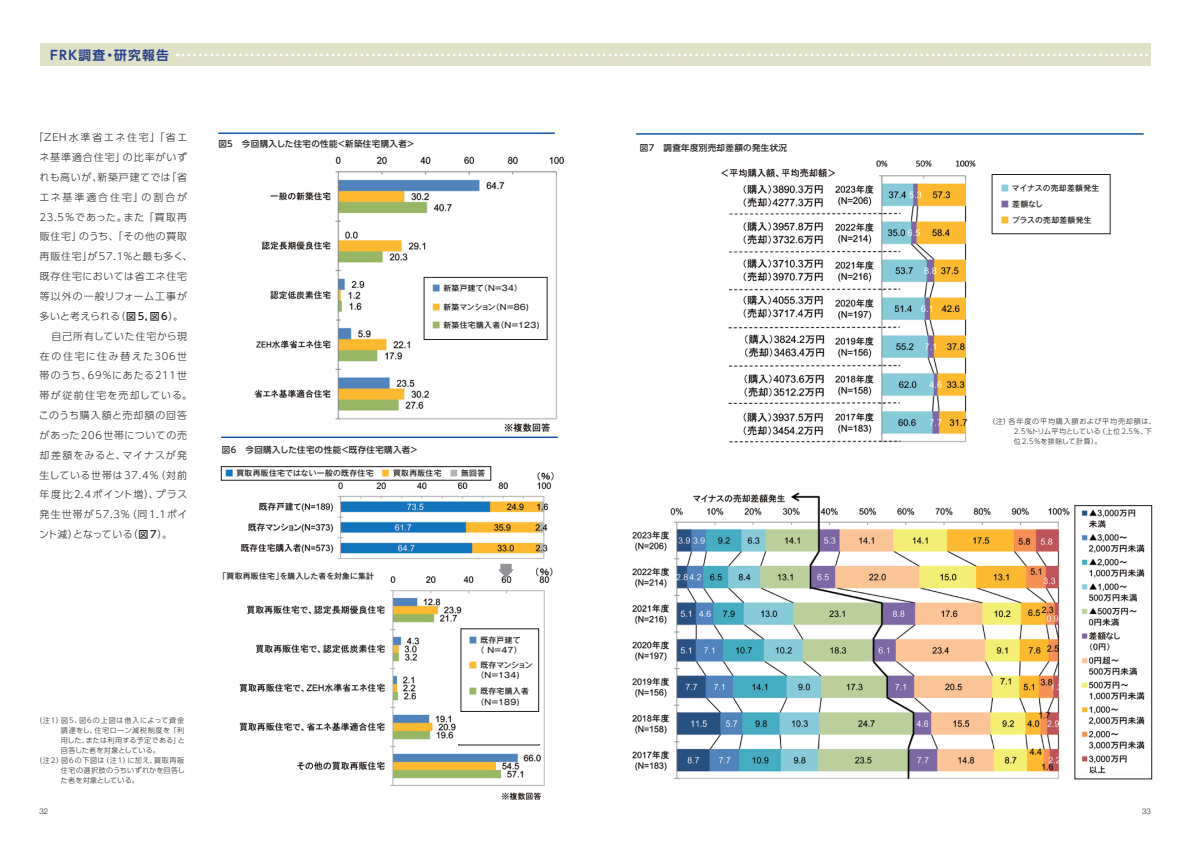
<style>
.page{position:relative;width:1191px;height:842px;background:#fff}
.page>*{position:absolute;margin:0;border:0;box-sizing:border-box;transform-origin:0 0}
.t1{font:700 12.8px "UD Shin Go Pro De";letter-spacing:.1em;color:#253f8e}
.t2{font:300 9.9px/19.8px "UD Shin Go Pro";letter-spacing:.085em;color:#231f20}
.t3{font:500 8.5px "UD Shin Go Pro";letter-spacing:.04em;color:#231f20}
.t4{font:500 7.8px/9.9px "Gothic MB101 Pr 6";letter-spacing:.04em;color:#231f20}
.t5{font:500 7.8px/9.9px "Gothic MB101 Pr 6";letter-spacing:-.01em;color:#231f20}
.t6{font:500 7.8px "Gothic MB101 Pr 6";letter-spacing:-.035em;color:#231f20}
.t7{font:300 7.8px "Helvetica Neue";color:#231f20}
.t8{font:300 7.1px/9.9px "UD Shin Go Pro";letter-spacing:.06em;color:#231f20}
.t9{font:300 7.1px "UD Shin Go Pro";letter-spacing:.02em;color:#231f20}
.t10{font:300 7.1px "UD Shin Go Pro";letter-spacing:.085em;color:#231f20}
.t11{font:300 7.1px "UD Shin Go Pro";letter-spacing:.12em;color:#231f20}
.t12{font:300 7.1px "UD Shin Go Pro";letter-spacing:.03em;color:#231f20}
.s1{font-weight:500}
.s2{color:#5183bc}
.s3{color:#fdb930}
.s4{color:#97b764}
.s5{color:#1275bc}
.s6{color:#b5b6b8}
.s7{color:#87cad8}
.s8{color:#7e68a4}
</style>
<div class="page">
<img style="left:254px;top:156px;width:310px;height:276px">
<div style="left:437px;top:301px;width:113px;height:113px;background:#fff"></div>
<img style="left:632px;top:492px;width:438px;height:287px">
<div style="left:1061px;top:519px;width:54px;height:292px;background:#fff"></div>
<div style="left:40px;top:43px;width:1110px;height:23px;background:#dfe2c7"></div>
<svg style="left:177px;top:54px;width:974px;height:2px"></svg>
<img style="left:1081px;top:510px;width:64px;height:264px">
<img style="left:721px;top:160px;width:255px;height:283px">
<hr style="left:636px;top:133px;width:507px;height:2px;background:#0d4da1">
<hr style="left:218px;top:133px;width:337px;height:1px;background:#0d4da1">
<div style="left:424px;top:277px;width:123px;height:63px;border:1px solid #231f20"></div>
<div style="left:992px;top:174px;width:118px;height:60px;border:1px solid #231f20"></div>
<img style="left:233px;top:471px;width:321px;height:88px">
<div style="left:267px;top:463px;width:261px;height:19px;background:#fff"></div>
<hr style="left:221px;top:437px;width:336px;height:1px;background:#0d4da1">
<img style="left:239px;top:564px;width:314px;height:236px">
<div style="left:457px;top:659px;width:85px;height:85px;background:#fff"></div>
<div style="left:221px;top:466px;width:270px;height:14px;border:1px solid #231f20"></div>
<div style="left:500px;top:564px;width:11px;height:8px;background:#939598"></div>
<svg style="left:498px;top:569px;width:16px;height:9px"></svg>
<p class="t1" style="left:50px;top:44px;width:120px">FRK調査・研究報告</p>
<p class="t2" style="left:39px;top:127px;width:155px;text-indent:-5px">「ZEH水準省エネ住宅」「省エネ基準適合住宅」の比率がいずれも高いが、新築戸建てでは「省エネ基準適合住宅」の割合が<br>23.5％であった。また「買取再販住宅」のうち、「その他の買取再販住宅」が57.1％と最も多く、既存住宅においては省エネ住宅等以外の一般リフォーム工事が多いと考えられる（<span class="s1">図5,図6</span>）。　自己所有していた住宅から現在の住宅に住み替えた306世帯のうち、69％にあたる211世帯が従前住宅を売却している。このうち購入額と売却額の回答があった206世帯についての売却差額をみると、マイナスが発生している世帯は37.4％（対前年度比2.4ポイント増）、プラス発生世帯が57.3％（同1.1ポイント減）となっている（<span class="s1">図 7</span>）。　</p>
<p class="t11" style="left:35px;top:715px;width:150px">（注1）図5、図6の上図は借入によって資金</p>
<p class="t8" style="left:61px;top:725px;width:125px">調達をし、住宅ローン減税制度を「利</p>
<p class="t9" style="left:61px;top:735px;width:125px">用した、または利用する予定である」と</p>
<p class="t9" style="left:61px;top:745px;width:100px">回答した者を対象としている。</p>
<p class="t10" style="left:35px;top:755px;width:150px">（注2）図6の下図は（注1）に加え、買取再販</p>
<p class="t8" style="left:61px;top:765px;width:125px">住宅の選択肢のうちいずれかを回答し</p>
<p class="t12" style="left:61px;top:774px;width:80px">た者を対象としている。</p>
<p class="t3" style="left:218px;top:137px;width:198px">図5　今回購入した住宅の性能＜新築住宅購入者＞</p>
<p class="t3" style="left:640px;top:141px;width:149px">図7　調査年度別売却差額の発生状況</p>
<p class="t4" style="left:432px;top:283px;width:91px"><span class="s2">■</span> 新築戸建て（N=34）</p>
<p class="t6" style="left:432px;top:300px;width:98px"><span class="s3">■</span> 新築マンション（N=86)</p>
<p class="t4" style="left:432px;top:320px;width:109px"><span class="s4">■</span> 新築住宅購入者（N=123)</p>
<p class="t3" style="left:222px;top:442px;width:198px">図6　今回購入した住宅の性能＜既存住宅購入者＞</p>
<p class="t4" style="left:225px;top:468px;width:261px"><span class="s5">■</span> 買取再販住宅ではない一般の既存住宅　<span class="s3">■</span> 買取再販住宅 <span class="s6">■</span> 無回答</p>
<p class="t4" style="left:218px;top:570px;width:157px">「買取再販住宅」を購入した者を対象に集計</p>
<p class="t4" style="left:469px;top:634px;width:54px"><span class="s2">■</span> 既存戸建て　 （ N=47）</p>
<p class="t5" style="left:472px;top:660px;width:62px;text-indent:-3px"><span class="s3">■</span> 既存マンション　（N=134)</p>
<p class="t4" style="left:472px;top:685px;width:58px;line-height:11px;text-indent:-3px"><span class="s4">■</span> 既存宅購入者　（N=189)</p>
<p class="t4" style="left:1001px;top:183px;width:100px"><span class="s7">■</span> マイナスの売却差額発生</p>
<p class="t4" style="left:1001px;top:199px;width:43px"><span class="s8">■</span> 差額なし</p>
<p class="t4" style="left:1001px;top:214px;width:92px"><span class="s3">■</span> プラスの売却差額発生</p>
<p class="t8" style="left:1013px;top:416px;width:144px;text-indent:-26px">（注）各年度の平均購入額および平均売却額は、<br>2.5％トリム平均としている（上位2.5％、下位2.5％を排除して計算）。</p>
<p class="t7" style="left:39px;top:804px;width:10px">32</p>
<p class="t7" style="left:1142px;top:804px;width:10px">33</p>
</div>
